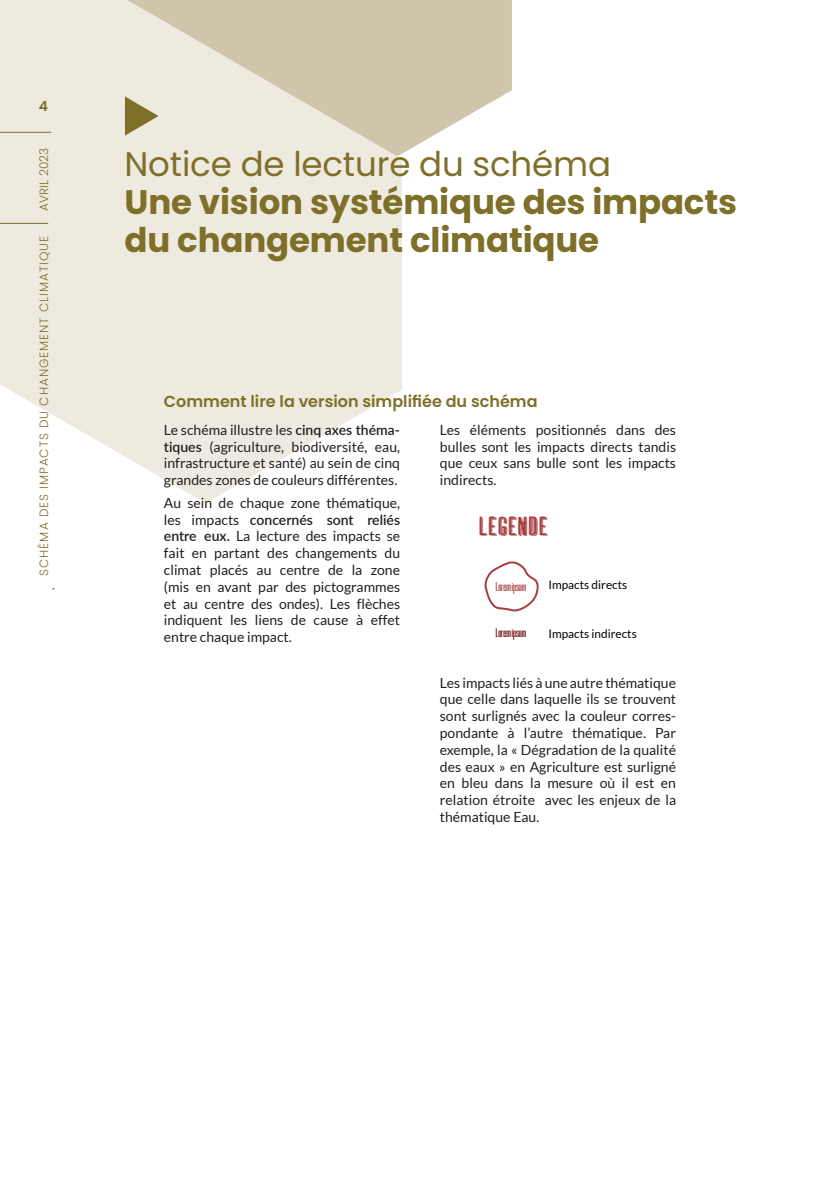
<style>
.page{position:relative;width:840px;height:1191px;background:#fff}
.page>*{position:absolute;margin:0;border:0;box-sizing:border-box;transform-origin:0 0}
.t1{font:700 34px/38px "Poppins";letter-spacing:-.005em;color:#7e6f29}
.t2{font:34px "Poppins";letter-spacing:-.005em;color:#7e6f29}
.t3{font:28.8px "GREETHINGBLOCKSHADOWLINE";color:#a64040}
.t4{font:28.8px "Myriad Pro";color:#a64040;scale:1.11 1}
.INTERTITRE{font:600 16px "Poppins";color:#7e6f29}
.TEXTE{font:14px/16.8px "Lato";color:#231f20;text-align:justify}
.t5{font:600 14px "Poppins";color:#7e6f29}
.t6{font:13.2px "Coolvetica Crammed Rg";color:#690a0a;scale:1.23 1}
.t7{font:13.2px "Coolvetica Crammed Rg";color:#a64040;scale:1.23 1}
.t8{font:300 12px "Poppins";letter-spacing:.08em;color:#7e6f29}
.t9{font:300 12px "Poppins";letter-spacing:.01em;color:#7e6f29}
.t10{font:11.8px "Lato";color:#000}
.s1{font-weight:600}
</style>
<div class="page">
<svg style="left:402px;top:0;width:109px;height:154px;fill:#cfc5ab"></svg>
<svg style="left:0;top:0;width:402px;height:503px;background:#ece8dd"></svg>
<svg style="left:125px;top:96px;width:33px;height:40px"></svg>
<svg style="left:484px;top:561px;width:55px;height:51px"></svg>
<hr style="left:0;top:223px;width:48px;height:1px;background:#7e6f29">
<hr style="left:0;top:132px;width:51px;height:1px;background:#7e6f29">
<p class="t5" style="left:39px;top:98px;width:11px">4</p>
<p class="t9" style="left:37px;top:211px;width:65px;rotate:-90deg">AVRIL 2023</p>
<p class="t8" style="left:37px;top:575px;width:341px;rotate:-90deg">SCHÉMA DES IMPACTS DU CHANGEMENT CLIMATIQUE</p>
<p class="t2" style="left:124px;top:144px;width:488px">Notice de lecture du schéma</p>
<p class="t1" style="left:124px;top:183px;width:613px">Une vision systémique des impacts du changement climatique</p>
<p class="INTERTITRE" style="left:164px;top:392px;width:375px">Comment lire la version simplifiée du schéma</p>
<p class="TEXTE" style="left:164px;top:421px;width:237px">Le schéma illustre les <span class="s1">cinq axes théma&shy;tiques</span> (agriculture, biodiversité, eau, infrastructure et santé) au sein de cinq grandes zones de couleurs différentes.</p>
<p class="TEXTE" style="left:164px;top:494px;width:237px">Au sein de chaque zone thématique, les impacts <span class="s1">concernés sont reliés entre eux.</span> La lecture des impacts se fait en partant des changements du climat placés au centre de la zone (mis en avant par des pictogrammes et au centre des ondes). Les flèches indiquent les liens de cause à effet entre chaque impact.</p>
<p class="TEXTE" style="left:439px;top:421px;width:237px">Les éléments positionnés dans des bulles sont les impacts directs tandis que ceux sans bulle sont les impacts indirects.</p>
<h2 class="t3" style="left:478px;top:516px;width:71px">LEGENDE</h2>
<h2 class="t4" style="left:520px;top:507px;width:7px">:</h2>
<p class="t10" style="left:548px;top:578px;width:80px">Impacts directs</p>
<p class="t7" style="left:495px;top:580px;width:26px">Lorem ipsum</p>
<p class="t6" style="left:495px;top:626px;width:26px">Lorem ipsum</p>
<p class="t10" style="left:548px;top:627px;width:90px">Impacts indirects</p>
<p class="TEXTE" style="left:439px;top:674px;width:237px">Les impacts liés à une autre thématique que celle dans laquelle ils se trouvent sont surlignés avec la couleur corres&shy;pondante à l’autre thématique. Par exemple, la « Dégradation de la qualité des eaux » en Agriculture est surligné en bleu dans la mesure où il est en relation étroite avec les enjeux de la thématique Eau.</p>
</div>
